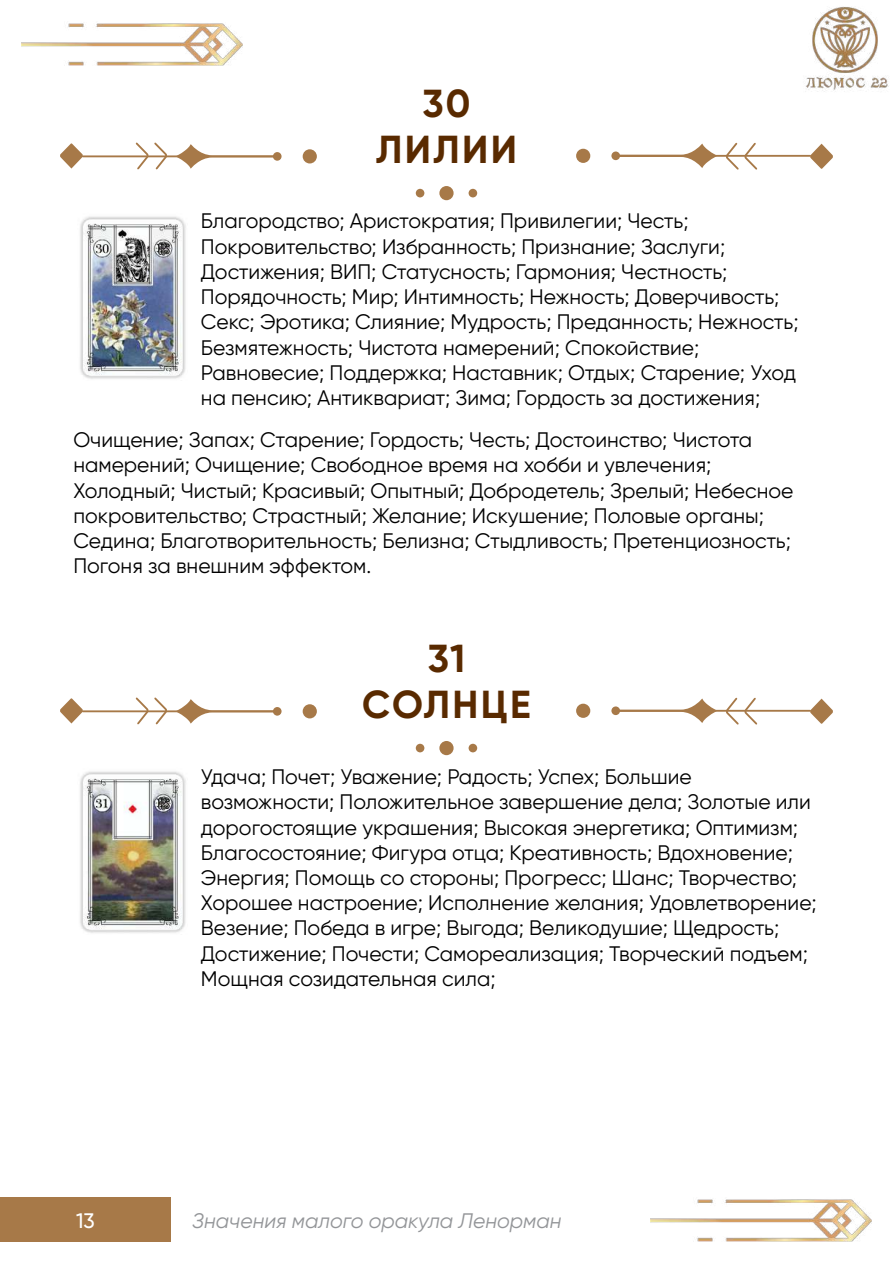
<style>
.page{position:relative;width:893px;height:1263px;background:#fff}
.page>*{position:absolute;margin:0;border:0;box-sizing:border-box;transform-origin:0 0}
.t1{font:700 39px/46.8px "Gilroy";letter-spacing:.06em;color:#592a00;text-align:center}
.t2{font:21px/25.2px "Gilroy";color:#000}
.t3{font:italic 21px "Gilroy";color:#939598}
.t4{font:500 21px "Gilroy";color:#fff}
</style>
<div class="page">
<img style="left:21px;top:23px;width:221px;height:42px">
<img style="left:651px;top:1199px;width:221px;height:43px">
<div style="left:0;top:1197px;width:171px;height:45px;background:#a77948"></div>
<img style="left:806px;top:6px;width:83px;height:86px">
<div style="left:469px;top:189px;width:8px;height:8px;background:#a77948;border-radius:50%"></div>
<div style="left:416px;top:189px;width:8px;height:8px;background:#a77948;border-radius:50%"></div>
<div style="left:439px;top:186px;width:15px;height:14px;background:#a77948;border-radius:50%"></div>
<div style="left:273px;top:152px;width:9px;height:9px;background:#a77948;border-radius:50%"></div>
<div style="left:303px;top:149px;width:14px;height:14px;background:#a77948;border-radius:50%"></div>
<svg style="left:176px;top:144px;width:101px;height:25px"></svg>
<svg style="left:134px;top:142px;width:35px;height:28px"></svg>
<svg style="left:60px;top:143px;width:23px;height:26px"></svg>
<hr style="left:83px;top:155px;width:98px;height:2px;background:#a77948">
<svg style="left:611px;top:151px;width:9px;height:9px"></svg>
<div style="left:576px;top:149px;width:14px;height:14px;background:#a77948;border-radius:50%"></div>
<svg style="left:615px;top:143px;width:102px;height:25px"></svg>
<svg style="left:724px;top:142px;width:35px;height:28px"></svg>
<svg style="left:810px;top:144px;width:23px;height:25px"></svg>
<hr style="left:712px;top:155px;width:98px;height:2px;background:#a77948">
<img style="left:80px;top:216px;width:106px;height:163px">
<div style="left:469px;top:744px;width:8px;height:8px;background:#a77948;border-radius:50%"></div>
<div style="left:416px;top:744px;width:8px;height:8px;background:#a77948;border-radius:50%"></div>
<div style="left:439px;top:741px;width:15px;height:14px;background:#a77948;border-radius:50%"></div>
<div style="left:273px;top:707px;width:9px;height:9px;background:#a77948;border-radius:50%"></div>
<div style="left:303px;top:704px;width:14px;height:14px;background:#a77948;border-radius:50%"></div>
<svg style="left:176px;top:699px;width:101px;height:25px"></svg>
<svg style="left:134px;top:697px;width:35px;height:28px"></svg>
<svg style="left:60px;top:698px;width:23px;height:25px"></svg>
<hr style="left:83px;top:710px;width:98px;height:2px;background:#a77948">
<svg style="left:611px;top:706px;width:9px;height:9px"></svg>
<div style="left:576px;top:704px;width:14px;height:14px;background:#a77948;border-radius:50%"></div>
<svg style="left:615px;top:698px;width:102px;height:25px"></svg>
<svg style="left:724px;top:697px;width:35px;height:28px"></svg>
<svg style="left:810px;top:699px;width:23px;height:25px"></svg>
<hr style="left:712px;top:710px;width:98px;height:2px;background:#a77948">
<img style="left:80px;top:771px;width:106px;height:162px">
<h1 class="t1" style="left:376px;top:79px;width:142px">30<br>ЛИЛИИ</h1>
<p class="t2" style="left:201px;top:208px;width:599px">Благородство; Аристократия; Привилегии; Честь; Покровительство; Избранность; Признание; Заслуги; Достижения; ВИП; Статусность; Гармония; Честность; Порядочность; Мир; Интимность; Нежность; Доверчивость; Секс; Эротика; Слияние; Мудрость; Преданность; Нежность; Безмятежность; Чистота намерений; Спокойствие; Равновесие; Поддержка; Наставник; Отдых; Старение; Уход на пенсию; Антиквариат; Зима; Гордость за достижения;</p>
<p class="t2" style="left:73px;top:427px;width:722px">Очищение; Запах; Старение; Гордость; Честь; Достоинство; Чистота намерений; Очищение; Свободное время на хобби и увлечения; Холодный; Чистый; Красивый; Опытный; Добродетель; Зрелый; Небесное покровительство; Страстный; Желание; Искушение; Половые органы; Седина; Благотворительность; Белизна; Стыдливость; Претенциозность; Погоня за внешним эффектом.</p>
<h1 class="t1" style="left:362px;top:634px;width:170px">31<br>СОЛНЦЕ</h1>
<p class="t2" style="left:201px;top:764px;width:617px">Удача; Почет; Уважение; Радость; Успех; Большие возможности; Положительное завершение дела; Золотые или дорогостоящие украшения; Высокая энергетика; Оптимизм; Благосостояние; Фигура отца; Креативность; Вдохновение; Энергия; Помощь со стороны; Прогресс; Шанс; Творчество; Хорошее настроение; Исполнение желания; Удовлетворение; Везение; Победа в игре; Выгода; Великодушие; Щедрость; Достижение; Почести; Самореализация; Творческий подъем; Мощная созидательная сила;</p>
<p class="t4" style="left:76px;top:1208px;width:20px">13</p>
<p class="t3" style="left:192px;top:1208px;width:371px">Значения малого оракула Ленорман</p>
</div>
